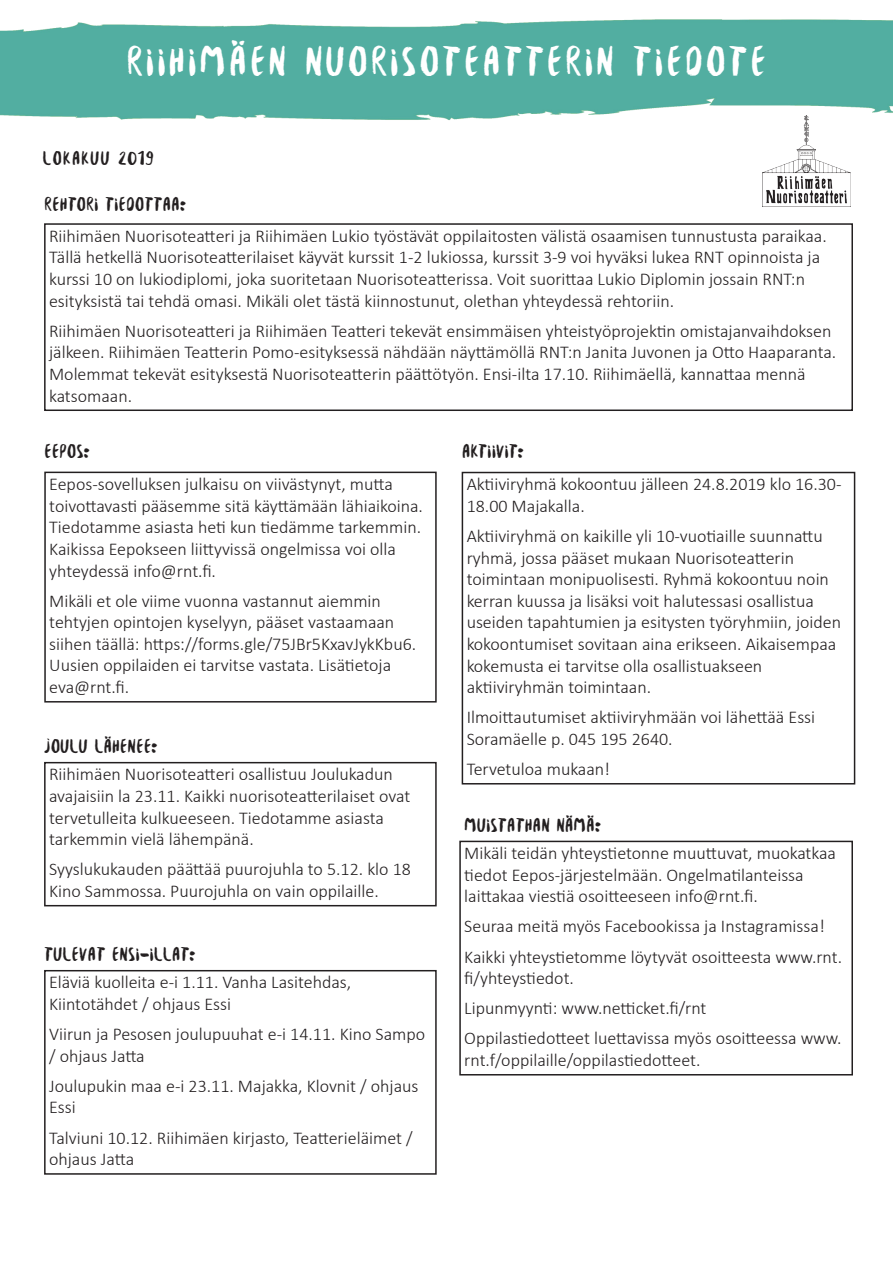
<style>
.page{position:relative;width:893px;height:1263px;background:#fff}
.page>*{position:absolute;margin:0;border:0;box-sizing:border-box;transform-origin:0 0}
.t1{font:45px "Besom";letter-spacing:.05em;color:#fff}
.t2{font:21px "Besom";color:#231f20}
.t3{font:21px "Besom";letter-spacing:.05em;color:#231f20}
.Paragraph_Style_1{font:300 18px/21.6px "Calibri";color:#231f20}
</style>
<div class="page">
<img style="left:763px;top:129px;width:87px;height:75px">
<img style="left:0;top:19px;width:893px;height:110px">
<div style="left:44px;top:970px;width:393px;height:205px;border:2px solid #231f20"></div>
<div style="left:462px;top:472px;width:393px;height:312px;border:2px solid #231f20"></div>
<div style="left:459px;top:841px;width:394px;height:234px;border:2px solid #231f20"></div>
<div style="left:44px;top:223px;width:809px;height:188px;border:2px solid #231f20"></div>
<div style="left:44px;top:472px;width:393px;height:230px;border:2px solid #231f20"></div>
<div style="left:44px;top:762px;width:393px;height:144px;border:2px solid #231f20"></div>
<p class="t1" style="left:126px;top:29px;width:642px">RIIHIMÄEN NUORISOTEATTERIN TIEDOTE</p>
<p class="t3" style="left:43px;top:143px;width:113px">LOKAKUU 2019</p>
<p class="t2" style="left:44px;top:189px;width:143px">REHTORI TIEDOTTAA:</p>
<p class="Paragraph_Style_1" style="left:49px;top:224px;width:779px">Riihimäen Nuorisoteatteri ja Riihimäen Lukio työstävät oppilaitosten välistä osaamisen tunnustusta paraikaa.<br>Tällä hetkellä Nuorisoteatterilaiset käyvät kurssit 1-2 lukiossa, kurssit 3-9 voi hyväksi lukea RNT opinnoista ja kurssi 10 on lukiodiplomi, joka suoritetaan Nuorisoteatterissa. Voit suorittaa Lukio Diplomin jossain RNT:n esityksistä tai tehdä omasi. Mikäli olet tästä kiinnostunut, olethan yhteydessä rehtoriin.</p>
<p class="Paragraph_Style_1" style="left:49px;top:319px;width:789px">Riihimäen Nuorisoteatteri ja Riihimäen Teatteri tekevät ensimmäisen yhteistyöprojektin omistajanvaihdoksen jälkeen. Riihimäen Teatterin Pomo-esityksessä nähdään näyttämöllä RNT:n Janita Juvonen ja Otto Haaparanta.<br>Molemmat tekevät esityksestä Nuorisoteatterin päättötyön. Ensi-ilta 17.10. Riihimäellä, kannattaa mennä katsomaan.</p>
<p class="t2" style="left:44px;top:436px;width:47px">EEPOS:</p>
<p class="Paragraph_Style_1" style="left:49px;top:472px;width:375px">Eepos-sovelluksen julkaisu on viivästynyt, mutta toivottavasti pääsemme sitä käyttämään lähiaikoina.<br>Tiedotamme asiasta heti kun tiedämme tarkemmin.<br>Kaikissa Eepokseen liittyvissä ongelmissa voi olla yhteydessä info@rnt.fi.</p>
<p class="Paragraph_Style_1" style="left:49px;top:589px;width:368px">Mikäli et ole viime vuonna vastannut aiemmin tehtyjen opintojen kyselyyn, pääset vastaamaan siihen täällä: https://forms.gle/75JBr5KxavJykKbu6.<br>Uusien oppilaiden ei tarvitse vastata. Lisätietoja eva@rnt.fi.</p>
<p class="t2" style="left:44px;top:730px;width:115px">JOULU LÄHENEE:</p>
<p class="Paragraph_Style_1" style="left:49px;top:763px;width:363px">Riihimäen Nuorisoteatteri osallistuu Joulukadun avajaisiin la 23.11. Kaikki nuorisoteatterilaiset ovat tervetulleita kulkueeseen. Tiedotamme asiasta tarkemmin vielä lähempänä.</p>
<p class="Paragraph_Style_1" style="left:49px;top:858px;width:363px">Syyslukukauden päättää puurojuhla to 5.12. klo 18<br>Kino Sammossa. Puurojuhla on vain oppilaille.</p>
<p class="t2" style="left:44px;top:938px;width:153px">TULEVAT ENSI-ILLAT:</p>
<p class="Paragraph_Style_1" style="left:49px;top:971px;width:304px">Eläviä kuolleita e-i 1.11. Vanha Lasitehdas,<br>Kiintotähdet / ohjaus Essi</p>
<p class="Paragraph_Style_1" style="left:49px;top:1022px;width:378px">Viirun ja Pesosen joulupuuhat e-i 14.11. Kino Sampo / ohjaus Jatta</p>
<p class="Paragraph_Style_1" style="left:49px;top:1074px;width:371px">Joulupukin maa e-i 23.11. Majakka, Klovnit / ohjaus<br>Essi</p>
<p class="Paragraph_Style_1" style="left:49px;top:1126px;width:365px">Talviuni 10.12. Riihimäen kirjasto, Teatterieläimet / ohjaus Jatta</p>
<p class="t2" style="left:462px;top:436px;width:63px">AKTIIVIT:</p>
<p class="Paragraph_Style_1" style="left:467px;top:473px;width:376px">Aktiiviryhmä kokoontuu jälleen 24.8.2019 klo 16.30-<br>18.00 Majakalla.</p>
<p class="Paragraph_Style_1" style="left:467px;top:524px;width:376px">Aktiiviryhmä on kaikille yli 10-vuotiaille suunnattu ryhmä, jossa pääset mukaan Nuorisoteatterin toimintaan monipuolisesti. Ryhmä kokoontuu noin kerran kuussa ja lisäksi voit halutessasi osallistua useiden tapahtumien ja esitysten työryhmiin, joiden kokoontumiset sovitaan aina erikseen. Aikaisempaa kokemusta ei tarvitse olla osallistuakseen aktiiviryhmän toimintaan.</p>
<p class="Paragraph_Style_1" style="left:467px;top:706px;width:350px">Ilmoittautumiset aktiiviryhmään voi lähettää Essi<br>Soramäelle p. 045 195 2640.</p>
<p class="Paragraph_Style_1" style="left:467px;top:757px;width:145px">Tervetuloa mukaan!</p>
<p class="t2" style="left:464px;top:810px;width:138px">MUISTATHAN NÄMÄ:</p>
<p class="Paragraph_Style_1" style="left:464px;top:841px;width:373px">Mikäli teidän yhteystietonne muuttuvat, muokatkaa tiedot Eepos-järjestelmään. Ongelmatilanteissa laittakaa viestiä osoitteeseen info@rnt.fi.</p>
<p class="Paragraph_Style_1" style="left:464px;top:915px;width:362px">Seuraa meitä myös Facebookissa ja Instagramissa!</p>
<p class="Paragraph_Style_1" style="left:464px;top:945px;width:379px">Kaikki yhteystietomme löytyvät osoitteesta www.rnt. fi/yhteystiedot.</p>
<p class="Paragraph_Style_1" style="left:464px;top:997px;width:244px">Lipunmyynti: www.netticket.fi/rnt</p>
<p class="Paragraph_Style_1" style="left:464px;top:1027px;width:379px">Oppilastiedotteet luettavissa myös osoitteessa www. rnt.f/oppilaille/oppilastiedotteet.</p>
</div>
